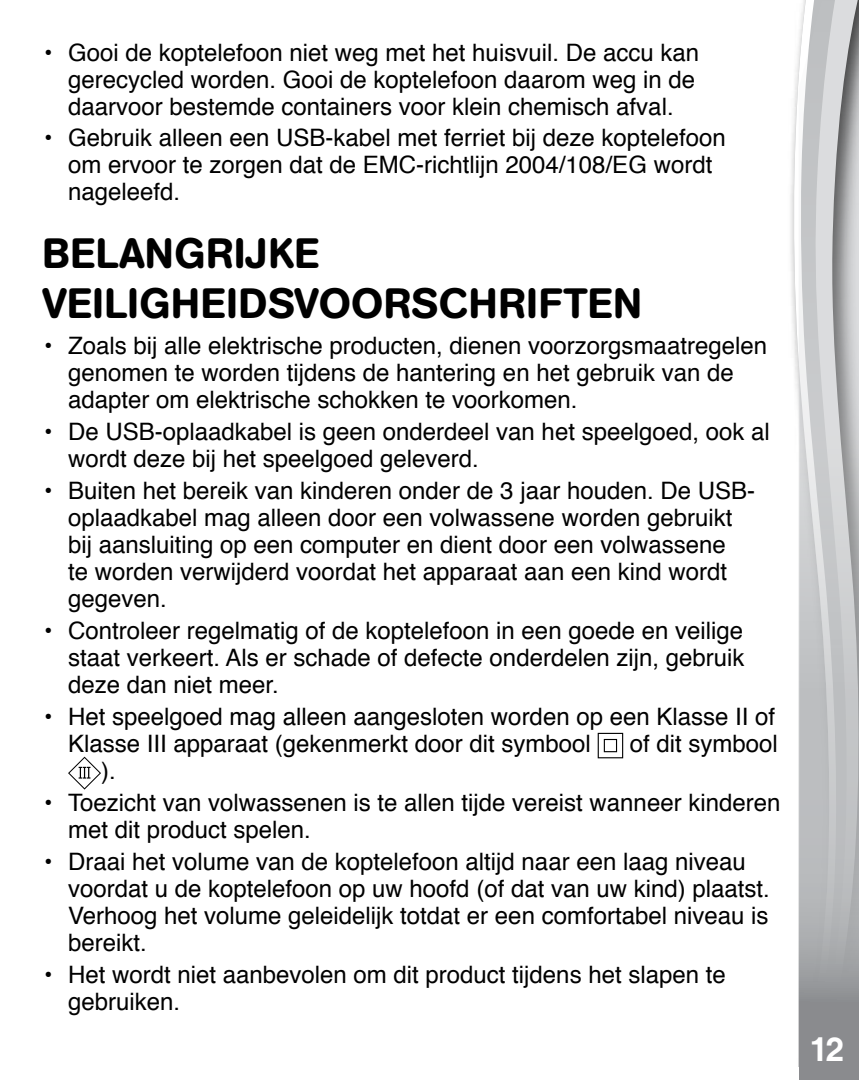
<style>
.page{position:relative;width:859px;height:1080px;background:#fff}
.page>*{position:absolute;margin:0;border:0;box-sizing:border-box;transform-origin:0 0}
.t1{font:500 42px/50.4px "AG Book Rounded";letter-spacing:.02em;color:#000}
.t2{font:700 33px "Helvetica";color:#fff}
.t3{font:700 33px "Helvetica";color:#fff}
.t4{font:24px/27px "Helvetica";color:#000}
</style>
<div class="page">
<svg style="left:598px;top:733px;width:25px;height:25px"></svg>
<svg style="left:68px;top:757px;width:33px;height:33px"></svg>
<svg style="left:793px;top:45px;width:6px;height:1022px"></svg>
<svg style="left:799px;top:0;width:60px;height:1080px;background:#bdbec0"></svg>
<p class="t4" style="left:68px;top:41px;width:632px;text-indent:-26px">• Gooi de koptelefoon niet weg met het huisvuil. De accu kan gerecycled worden. Gooi de koptelefoon daarom weg in de daarvoor bestemde containers voor klein chemisch afval.</p>
<p class="t4" style="left:68px;top:126px;width:659px;text-indent:-26px">• Gebruik alleen een USB-kabel met ferriet bij deze koptelefoon om ervoor te zorgen dat de EMC-richtlijn 2004/108/EG wordt nageleefd.</p>
<h1 class="t1" style="left:43px;top:228px;width:601px">BELANGRIJKE<br>VEILIGHEIDSVOORSCHRIFTEN</h1>
<p class="t4" style="left:68px;top:333px;width:700px;text-indent:-26px">• Zoals bij alle elektrische producten, dienen voorzorgsmaatregelen genomen te worden tijdens de hantering en het gebruik van de adapter om elektrische schokken te voorkomen.</p>
<p class="t4" style="left:68px;top:419px;width:703px;text-indent:-26px">• De USB-oplaadkabel is geen onderdeel van het speelgoed, ook al wordt deze bij het speelgoed geleverd.</p>
<p class="t4" style="left:68px;top:478px;width:689px;text-indent:-26px">• Buiten het bereik van kinderen onder de 3 jaar houden. De USB&shy;oplaadkabel mag alleen door een volwassene worden gebruikt bij aansluiting op een computer en dient door een volwassene<br>te worden verwijderd voordat het apparaat aan een kind wordt gegeven.</p>
<p class="t4" style="left:68px;top:618px;width:678px;text-align:justify;text-indent:-26px">• Controleer regelmatig of de koptelefoon in een goede en veilige staat verkeert. Als er schade of defecte onderdelen zijn, gebruik deze dan niet meer.</p>
<p class="t4" style="left:68px;top:705px;width:709px;text-indent:-26px">• Het speelgoed mag alleen aangesloten worden op een Klasse II of<br>Klasse III apparaat (gekenmerkt door dit symbool</p>
<p class="t4" style="left:630px;top:732px;width:150px">of dit symbool</p>
<p class="t4" style="left:101px;top:759px;width:16px">).</p>
<p class="t4" style="left:68px;top:791px;width:714px;text-indent:-26px">• Toezicht van volwassenen is te allen tijde vereist wanneer kinderen met dit product spelen.</p>
<p class="t4" style="left:68px;top:850px;width:703px;text-indent:-26px">• Draai het volume van de koptelefoon altijd naar een laag niveau voordat u de koptelefoon op uw hoofd (of dat van uw kind) plaatst.<br>Verhoog het volume geleidelijk totdat er een comfortabel niveau is bereikt.</p>
<p class="t4" style="left:68px;top:963px;width:659px;text-indent:-26px">• Het wordt niet aanbevolen om dit product tijdens het slapen te gebruiken.</p>
<h2 class="t2" style="left:813px;top:1021px;width:40px">12<sup>12</sup></h2>
<h2 class="t3" style="left:810px;top:1029px;width:36px">12</h2>
</div>
